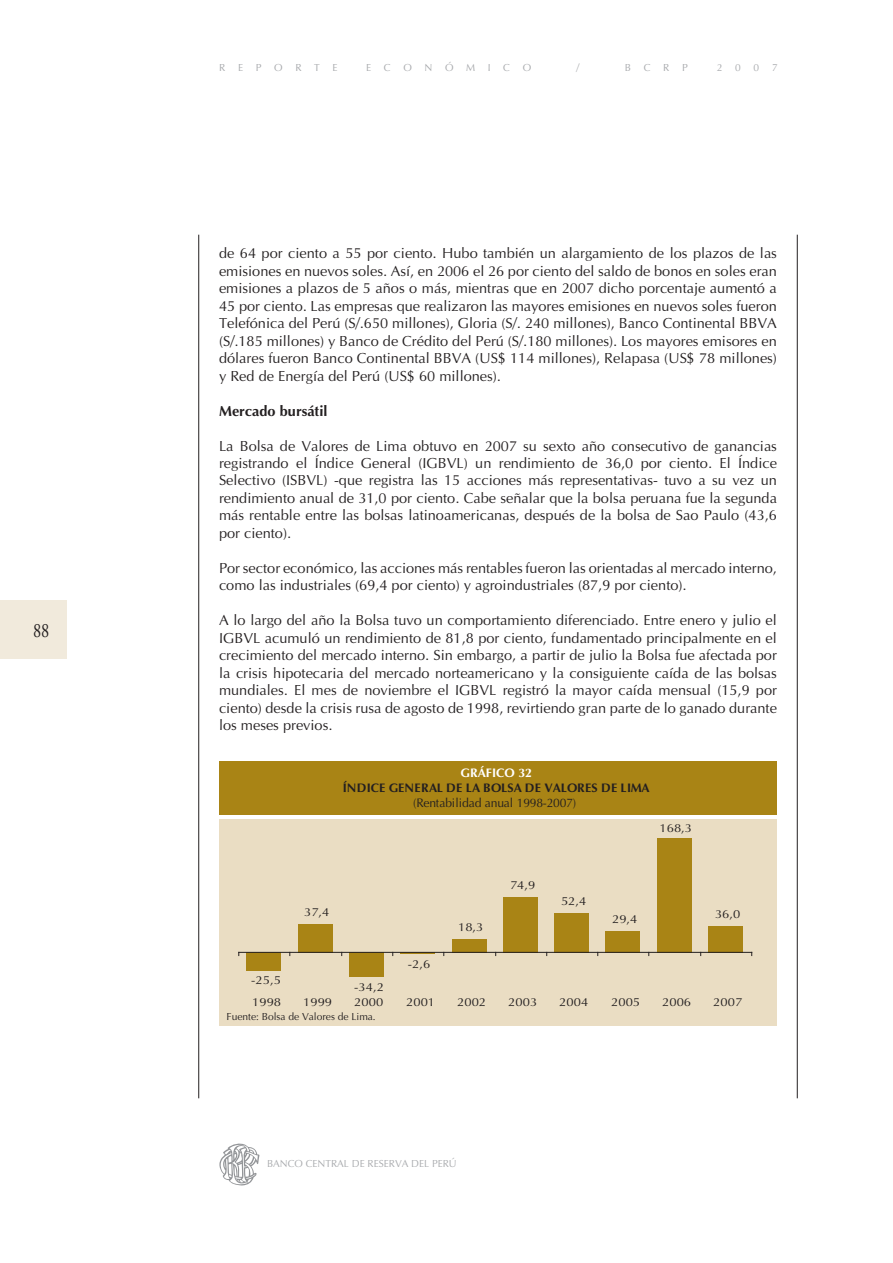
<style>
.page{position:relative;width:893px;height:1263px;background:#fff}
.page>*{position:absolute;margin:0;border:0;box-sizing:border-box;transform-origin:0 0}
.t1{font:20.4px "Adobe Garamond Pro";color:#231f20;scale:.8 1}
.t2{font:14.55px/17.5px "Optima";color:#231f20;text-align:justify}
.t3{font:700 14.55px "Optima";color:#231f20}
.t4{font:700 12.45px "Optima";letter-spacing:.02em;color:#231f20}
.t5{font:12.45px "Optima";letter-spacing:-.02em;color:#231f20}
.t6{font:700 12.45px "Optima";color:#fff}
.t7{font:11.7px "Optima";color:#231f20;scale:1.12 1}
.t8{font:10.2px "Optima";color:#a7a9ac}
.t9{font:10.2px "Optima";color:#231f20}
</style>
<div class="page">
<div style="left:0;top:600px;width:66px;height:59px;background:#f1eadc"></div>
<hr style="left:198px;top:235px;width:1px;height:863px;background:#231f20">
<hr style="left:797px;top:235px;width:1px;height:863px;background:#231f20">
<svg style="left:219px;top:1144px;width:40px;height:41px"></svg>
<div style="left:219px;top:819px;width:558px;height:207px;background:#eaddc3"></div>
<div style="left:219px;top:761px;width:558px;height:54px;background:#a98415"></div>
<div style="left:247px;top:952px;width:34px;height:19px;background:#a98415"></div>
<div style="left:298px;top:924px;width:35px;height:28px;background:#a98415"></div>
<div style="left:350px;top:952px;width:34px;height:25px;background:#a98415"></div>
<hr style="left:401px;top:952px;width:34px;height:2px;background:#a98415">
<div style="left:452px;top:939px;width:35px;height:13px;background:#a98415"></div>
<div style="left:504px;top:897px;width:34px;height:55px;background:#a98415"></div>
<div style="left:555px;top:913px;width:34px;height:39px;background:#a98415"></div>
<div style="left:606px;top:931px;width:34px;height:21px;background:#a98415"></div>
<div style="left:657px;top:838px;width:35px;height:114px;background:#a98415"></div>
<div style="left:709px;top:926px;width:34px;height:26px;background:#a98415"></div>
<hr style="left:239px;top:952px;width:513px;height:1px;background:#231f20">
<h1 class="t1" style="left:33px;top:618px;width:22px">88</h1>
<p class="t8" style="left:219px;top:63px;width:120px">R E P O R T E</p>
<p class="t8" style="left:366px;top:63px;width:166px">E C O N Ó M I C O</p>
<p class="t8" style="left:577px;top:63px;width:4px">/</p>
<p class="t8" style="left:625px;top:63px;width:64px">B C R P</p>
<p class="t8" style="left:717px;top:63px;width:62px">2 0 0 7</p>
<p class="t2" style="left:219px;top:246px;width:559px">de 64 por ciento a 55 por ciento. Hubo también un alargamiento de los plazos de las emisiones en nuevos soles. Así, en 2006 el 26 por ciento del saldo de bonos en soles eran emisiones a plazos de 5 años o más, mientras que en 2007 dicho porcentaje aumentó a 45 por ciento. Las empresas que realizaron las mayores emisiones en nuevos soles fueron Telefónica del Perú (S/.650 millones), Gloria (S/. 240 millones), Banco Continental BBVA (S/.185 millones) y Banco de Crédito del Perú (S/.180 millones). Los mayores emisores en dólares fueron Banco Continental BBVA (US$ 114 millones), Relapasa (US$ 78 millones) y Red de Energía del Perú (US$ 60 millones).</p>
<p class="t3" style="left:219px;top:405px;width:110px">Mercado bursátil</p>
<p class="t2" style="left:219px;top:438px;width:559px">La Bolsa de Valores de Lima obtuvo en 2007 su sexto año consecutivo de ganancias registrando el Índice General (IGBVL) un rendimiento de 36,0 por ciento. El Índice Selectivo (ISBVL) -que registra las 15 acciones más representativas- tuvo a su vez un rendimiento anual de 31,0 por ciento. Cabe señalar que la bolsa peruana fue la segunda más rentable entre las bolsas latinoamericanas, después de la bolsa de Sao Paulo (43,6 por ciento).</p>
<p class="t2" style="left:219px;top:561px;width:559px">Por sector económico, las acciones más rentables fueron las orientadas al mercado interno, como las industriales (69,4 por ciento) y agroindustriales (87,9 por ciento).</p>
<p class="t2" style="left:219px;top:613px;width:559px">A lo largo del año la Bolsa tuvo un comportamiento diferenciado. Entre enero y julio el IGBVL acumuló un rendimiento de 81,8 por ciento, fundamentado principalmente en el crecimiento del mercado interno. Sin embargo, a partir de julio la Bolsa fue afectada por la crisis hipotecaria del mercado norteamericano y la consiguiente caída de las bolsas mundiales. El mes de noviembre el IGBVL registró la mayor caída mensual (15,9 por ciento) desde la crisis rusa de agosto de 1998, revirtiendo gran parte de lo ganado durante los meses previos.</p>
<p class="t6" style="left:460px;top:768px;width:73px">GRÁFICO 32</p>
<p class="t4" style="left:343px;top:783px;width:309px">ÍNDICE GENERAL DE LA BOLSA DE VALORES DE LIMA</p>
<p class="t5" style="left:413px;top:798px;width:164px">(Rentabilidad anual 1998-2007)</p>
<p class="t7" style="left:251px;top:976px;width:28px">-25,5</p>
<p class="t7" style="left:304px;top:908px;width:24px">37,4</p>
<p class="t7" style="left:354px;top:982px;width:28px">-34,2</p>
<p class="t7" style="left:408px;top:959px;width:22px">-2,6</p>
<p class="t7" style="left:458px;top:922px;width:24px">18,3</p>
<p class="t7" style="left:510px;top:880px;width:24px">74,9</p>
<p class="t7" style="left:561px;top:896px;width:24px">52,4</p>
<p class="t7" style="left:659px;top:823px;width:31px">168,3</p>
<p class="t7" style="left:612px;top:914px;width:24px">29,4</p>
<p class="t7" style="left:715px;top:909px;width:24px">36,0</p>
<p class="t7" style="left:252px;top:997px;width:27px">1998</p>
<p class="t7" style="left:303px;top:997px;width:27px">1999</p>
<p class="t7" style="left:354px;top:997px;width:27px">2000</p>
<p class="t7" style="left:406px;top:997px;width:27px">2001</p>
<p class="t7" style="left:457px;top:997px;width:27px">2002</p>
<p class="t7" style="left:508px;top:997px;width:27px">2003</p>
<p class="t7" style="left:559px;top:997px;width:27px">2004</p>
<p class="t7" style="left:611px;top:997px;width:27px">2005</p>
<p class="t7" style="left:662px;top:997px;width:27px">2006</p>
<p class="t7" style="left:713px;top:997px;width:27px">2007</p>
<p class="t9" style="left:227px;top:1012px;width:151px">Fuente: Bolsa de Valores de Lima.</p>
<p class="t8" style="left:267px;top:1160px;width:191px">BANCO CENTRAL DE RESERVA DEL PERÚ</p>
</div>
